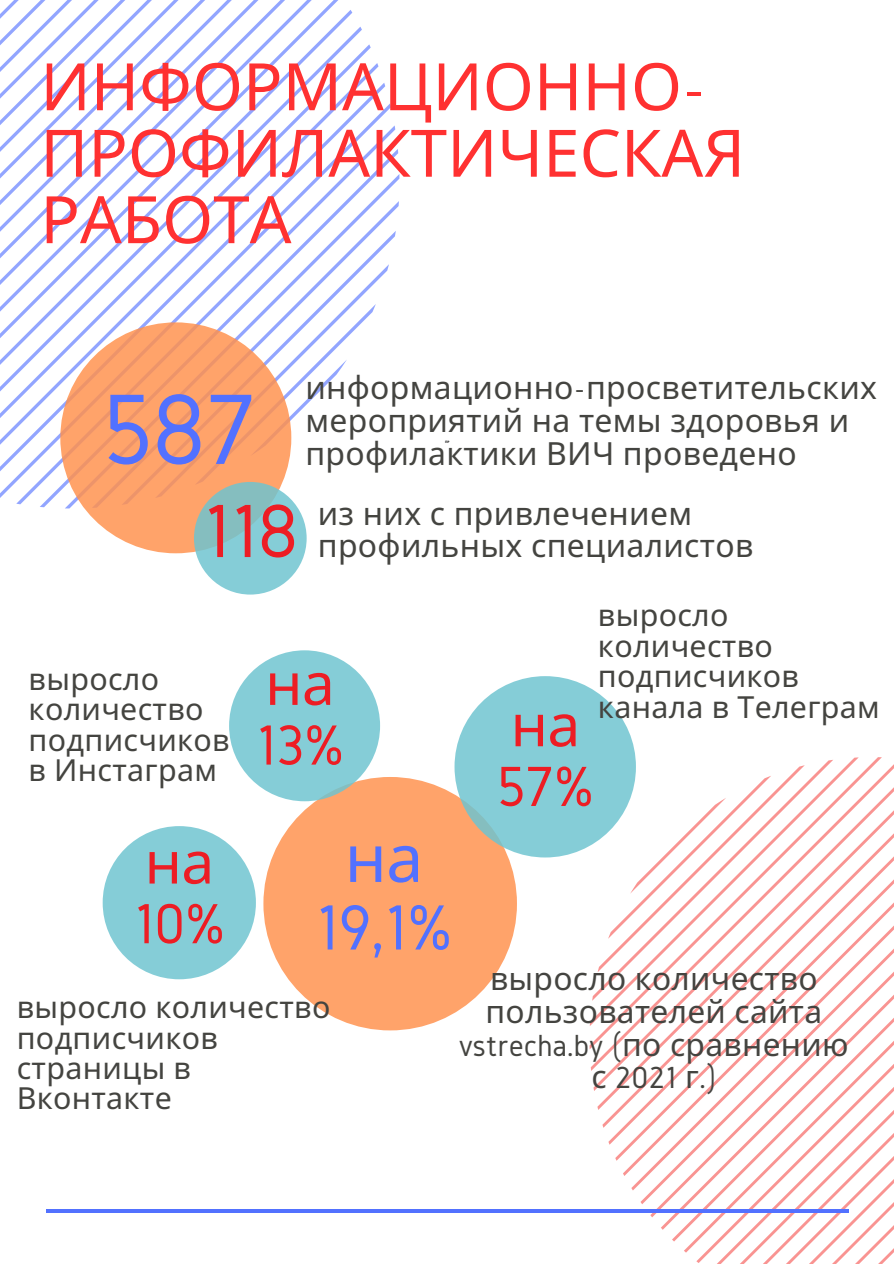
<style>
.page{position:relative;width:894px;height:1264px;background:#fff}
.page>*{position:absolute;margin:0;border:0;box-sizing:border-box;transform-origin:0 0}
.t1{font:103.65px "Gidole";color:#5271ff}
.t2{font:78.15px "Gidole";color:#ed1d24}
.t3{font:66.15px "Gidole";color:#5271ff}
.t4{font:66.15px "Noto Sans";color:#5271ff}
.t5{font:65.4px/66.4px "Noto Sans";color:#ff3131}
.t6{font:58.65px "Gidole";color:#ed1d24}
.t7{font:58.65px "Noto Sans";color:#ed1d24}
.t8{font:31.8px/32.7px "Noto Sans";letter-spacing:.01em;color:#444440}
.t9{font:31.65px/32.7px "Noto Sans";letter-spacing:.01em;color:#444440}
.t10{font:31.65px/32.7px "Gidole";letter-spacing:.01em;color:#444440;text-align:center}
.t11{font:30.3px/30.5px "Noto Sans";letter-spacing:.01em;color:#444440}
.t12{font:700 3.15px "Noto Sans";color:#000}
.s1{font-family:"Gidole"}
.s2{font-family:"Noto Sans"}
</style>
<div class="page">
<svg style="left:4px;top:0;width:334px;height:10px"></svg>
<svg style="left:0;top:10px;width:352px;height:17px"></svg>
<svg style="left:0;top:27px;width:362px;height:17px"></svg>
<svg style="left:0;top:44px;width:370px;height:19px"></svg>
<svg style="left:0;top:63px;width:378px;height:20px"></svg>
<svg style="left:0;top:83px;width:385px;height:20px"></svg>
<svg style="left:0;top:103px;width:391px;height:395px"></svg>
<svg style="left:16px;top:125px;width:379px;height:379px"></svg>
<svg style="left:40px;top:149px;width:358px;height:358px"></svg>
<svg style="left:65px;top:174px;width:334px;height:334px"></svg>
<svg style="left:92px;top:201px;width:307px;height:307px"></svg>
<svg style="left:122px;top:231px;width:274px;height:274px"></svg>
<svg style="left:155px;top:264px;width:234px;height:234px"></svg>
<svg style="left:195px;top:304px;width:181px;height:181px"></svg>
<svg style="left:60px;top:322px;width:231px;height:231px;background:#fca16a"></svg>
<div style="left:263px;top:777px;width:254px;height:253px;background:#ffa36a;border-radius:50%"></div>
<svg style="left:597px;top:765px;width:296px;height:498px"></svg>
<svg style="left:46px;top:1208px;width:802px;height:4px;fill:#5271ff"></svg>
<svg style="left:194px;top:482px;width:112px;height:112px;background:#85c7ce"></svg>
<div style="left:229px;top:650px;width:151px;height:151px;background:#85cdd7;border-radius:50%"></div>
<div style="left:454px;top:676px;width:181px;height:181px;background:#85cdd7;border-radius:50%"></div>
<div style="left:103px;top:826px;width:153px;height:153px;background:#85cdd7;border-radius:50%"></div>
<h3 class="t5" style="left:40px;top:52px;width:706px">ИНФОРМАЦИОННО<span class="s1">-<br></span>ПРОФИЛАКТИЧЕСКАЯ<br>РАБОТА</h3>
<h1 class="t1" style="left:102px;top:372px;width:156px">587</h1>
<p class="t8" style="left:305px;top:371px;width:573px">информационно<span class="s1">-</span>просветительских мероприятий на темы здоровья и профилактики ВИЧ проведено</p>
<p class="t12" style="left:445px;top:439px;width:6px">ПР</p>
<h2 class="t2" style="left:202px;top:488px;width:97px">118</h2>
<p class="t8" style="left:318px;top:496px;width:437px">из них с привлечением профильных специалистов</p>
<p class="t11" style="left:29px;top:663px;width:202px">выросло количество подписчиков в Инстаграм</p>
<h3 class="t7" style="left:265px;top:642px;width:71px">на</h3>
<h3 class="t6" style="left:255px;top:712px;width:90px">13%</h3>
<h3 class="t7" style="left:510px;top:683px;width:71px">на</h3>
<h3 class="t6" style="left:496px;top:754px;width:99px">57%</h3>
<p class="t11" style="left:597px;top:599px;width:283px">выросло количество подписчиков канала в Телеграм</p>
<h3 class="t7" style="left:144px;top:820px;width:71px">на</h3>
<h3 class="t6" style="left:133px;top:891px;width:93px">10%</h3>
<h3 class="t4" style="left:344px;top:811px;width:80px">на</h3>
<h3 class="t3" style="left:315px;top:891px;width:139px">19,1%</h3>
<p class="t11" style="left:17px;top:991px;width:315px">выросло количество подписчиков страницы в<br>Вконтакте</p>
<p class="t9" style="left:485px;top:961px;width:338px">выросло количество пользователей сайта</p>
<p class="t10" style="left:459px;top:1028px;width:391px">vstrecha.by (<span class="s2">по сравнению с</span> 2021 <span class="s2">г</span>.)</p>
</div>
